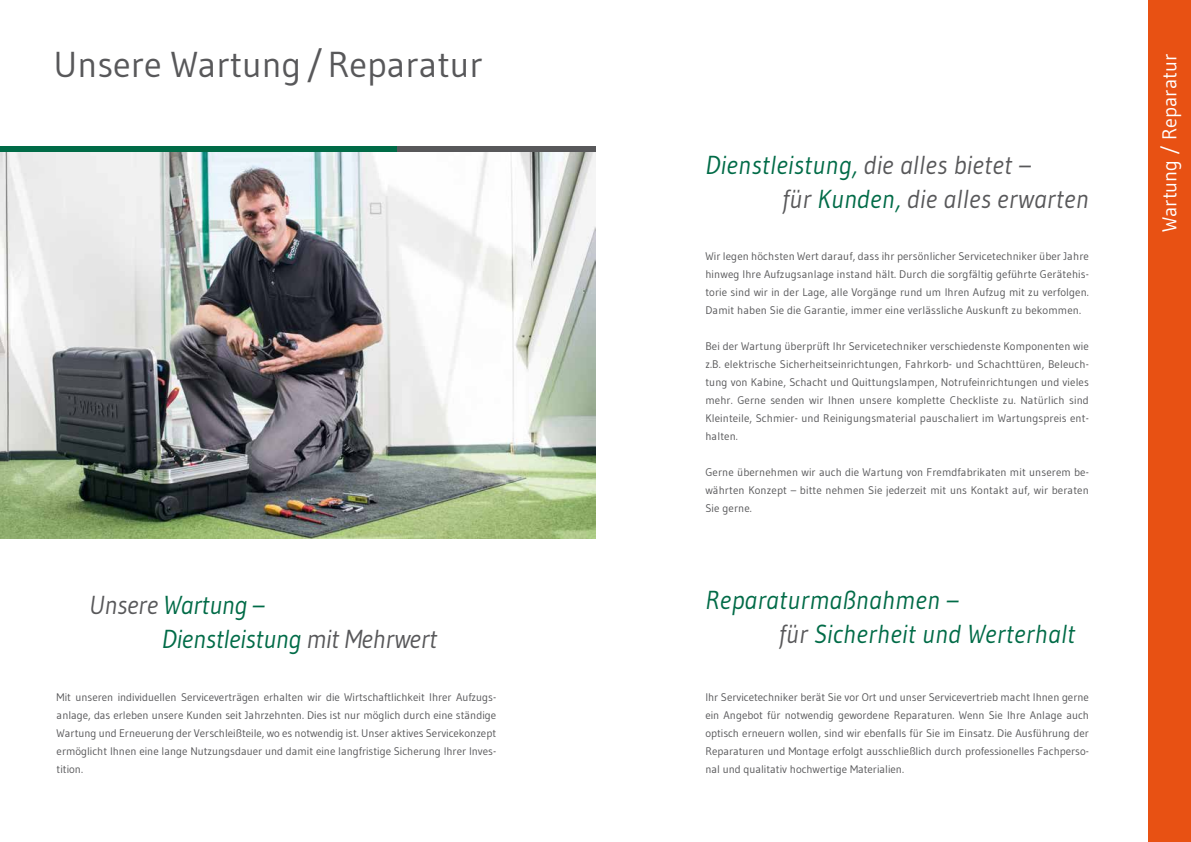
<style>
.page{position:relative;width:1191px;height:842px;background:#fff}
.page>*{position:absolute;margin:0;border:0;box-sizing:border-box;transform-origin:0 0}
.t1{font:36px "Gudea";color:#58585a}
.t2{font:italic 26px/34px "Gudea";letter-spacing:.01em;color:#58585a}
.t3{font:italic 26px/34px "Gudea";letter-spacing:.01em;color:#006b47}
.t4{font:italic 26px/34px "Gudea";letter-spacing:-.01em;color:#006b47}
.t5{font:20px "Gudea";color:#fff}
.t6{font:11px/18px "Gudea";letter-spacing:.01em;color:#58585a;text-align:justify}
.s1{color:#006b47}
.s2{color:#58585a}
</style>
<div class="page">
<div style="left:1148px;top:0;width:43px;height:842px;background:#e85113"></div>
<img style="left:0;top:152px;width:595px;height:387px">
<div style="left:397px;top:146px;width:198px;height:6px;background:#58585a"></div>
<div style="left:0;top:146px;width:397px;height:6px;background:#006b47"></div>
<h1 class="t1" style="left:54px;top:42px;width:431px">Unsere Wartung/Reparatur</h1>
<h2 class="t2" style="left:782px;top:148px;width:308px;text-indent:-77px"><span class="s1">Dienstleistung,</span> die alles bietet –<br>für <span class="s1">Kunden,</span> die alles erwarten</h2>
<p class="t6" style="left:705px;top:247px;width:385px">Wir legen höchsten Wert darauf, dass ihr persönlicher Servicetechniker über Jahre hinweg Ihre Aufzugsanlage instand hält. Durch die sorgfältig geführte Gerätehis&shy;torie sind wir in der Lage, alle Vorgänge rund um Ihren Aufzug mit zu verfolgen.<br>Damit haben Sie die Garantie, immer eine verlässliche Auskunft zu bekommen.</p>
<p class="t6" style="left:705px;top:337px;width:385px">Bei der Wartung überprüft Ihr Servicetechniker verschiedenste Komponenten wie z.B. elektrische Sicherheitseinrichtungen, Fahrkorb- und Schachttüren, Beleuch&shy;tung von Kabine, Schacht und Quittungslampen, Notrufeinrichtungen und vieles mehr. Gerne senden wir Ihnen unsere komplette Checkliste zu. Natürlich sind Kleinteile, Schmier- und Reinigungsmaterial pauschaliert im Wartungspreis ent&shy;halten.</p>
<p class="t6" style="left:705px;top:463px;width:385px">Gerne übernehmen wir auch die Wartung von Fremdfabrikaten mit unserem be&shy;währten Konzept – bitte nehmen Sie jederzeit mit uns Kontakt auf, wir beraten Sie gerne.</p>
<h2 class="t4" style="left:162px;top:587px;width:277px;text-indent:-73px"><span class="s2">Unsere</span> Wartung –<br>Dienstleistung <span class="s2">mit Mehrwert</span></h2>
<h2 class="t3" style="left:778px;top:582px;width:298px;text-indent:-73px">Reparaturmaßnahmen –<br><span class="s2">für</span> Sicherheit und Werterhalt</h2>
<p class="t6" style="left:57px;top:688px;width:441px">Mit unseren individuellen Serviceverträgen erhalten wir die Wirtschaftlichkeit Ihrer Aufzugs&shy;anlage, das erleben unsere Kunden seit Jahrzehnten. Dies ist nur möglich durch eine ständige Wartung und Erneuerung der Verschleißteile, wo es notwendig ist. Unser aktives Servicekonzept ermöglicht Ihnen eine lange Nutzungsdauer und damit eine langfristige Sicherung Ihrer Inves&shy;tition.</p>
<p class="t6" style="left:705px;top:688px;width:385px">Ihr Servicetechniker berät Sie vor Ort und unser Servicevertrieb macht Ihnen gerne ein Angebot für notwendig gewordene Reparaturen. Wenn Sie Ihre Anlage auch optisch erneuern wollen, sind wir ebenfalls für Sie im Einsatz. Die Ausführung der Reparaturen und Montage erfolgt ausschließlich durch professionelles Fachperso&shy;nal und qualitativ hochwertige Materialien.</p>
<h3 class="t5" style="left:1157px;top:232px;width:180px;rotate:-90deg">Wartung / Reparatur</h3>
</div>
